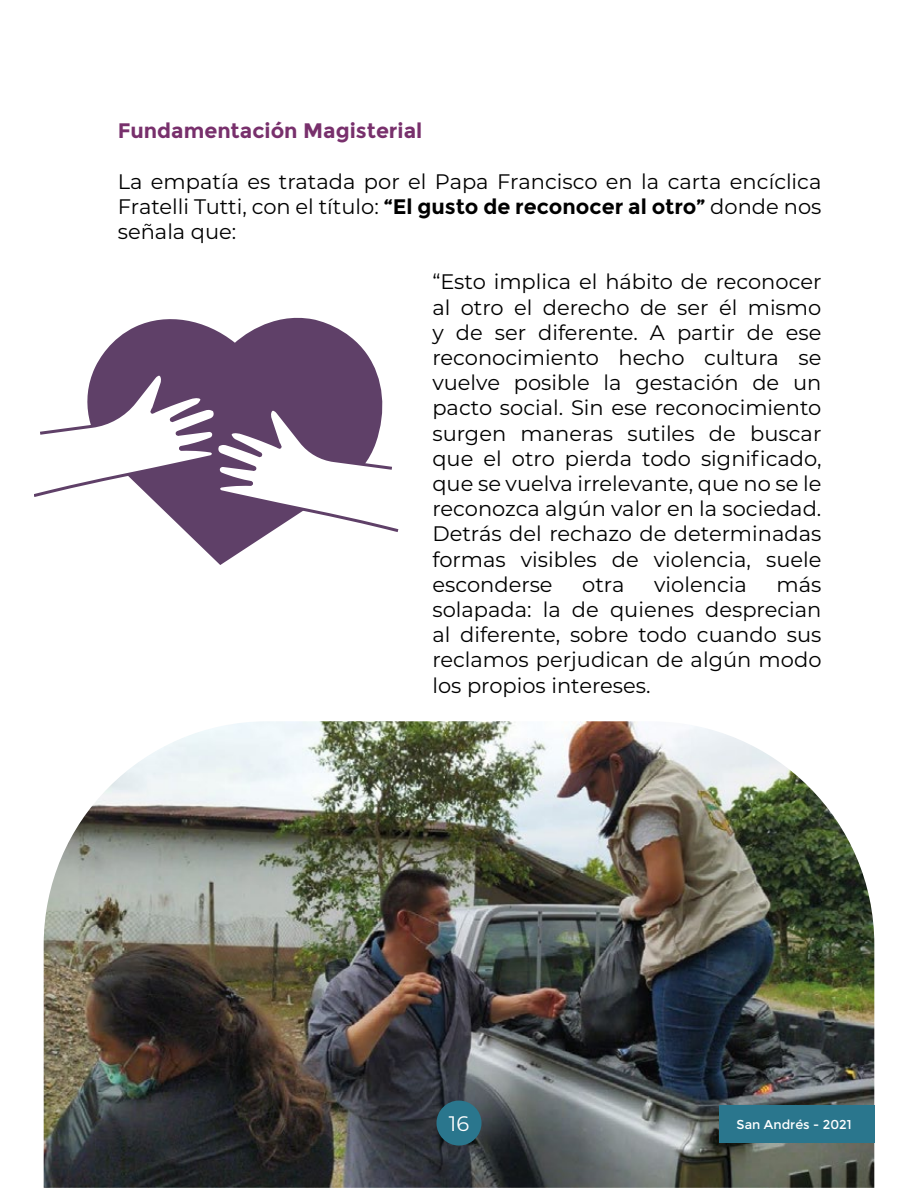
<style>
.page{position:relative;width:918px;height:1188px;background:#fff}
.page>*{position:absolute;margin:0;border:0;box-sizing:border-box;transform-origin:0 0}
.t1{font:21px/25.2px "Montserrat";color:#000;text-align:justify}
.t2{font:700 21px "Montserrat";color:#78306c}
.t3{font:21px "Montserrat";color:#fff}
.t4{font:12.75px "Montserrat";color:#fff}
.s1{font-weight:700}
</style>
<div class="page">
<svg style="left:92px;top:317px;width:285px;height:248px;fill:#5f4068"></svg>
<svg style="left:34px;top:373px;width:365px;height:161px"></svg>
<img style="left:44px;top:721px;width:830px;height:467px">
<div style="left:719px;top:1106px;width:155px;height:37px;background:#2a768d"></div>
<div style="left:436px;top:1101px;width:46px;height:45px;background:#2a768d;border-radius:50%"></div>
<p class="t2" style="left:118px;top:118px;width:306px">Fundamentación Magisterial</p>
<p class="t1" style="left:118px;top:168px;width:705px">La empatía es tratada por el Papa Francisco en la carta encíclica Fratelli Tutti, con el título: <span class="s1">“El gusto de reconocer al otro”</span> donde nos señala que:</p>
<p class="t1" style="left:432px;top:269px;width:391px">“Esto implica el hábito de reconocer al otro el derecho de ser él mismo y de ser diferente. A partir de ese reconocimiento hecho cultura se vuelve posible la gestación de un pacto social. Sin ese reconocimiento surgen maneras sutiles de buscar que el otro pierda todo significado, que se vuelva irrelevante, que no se le reconozca algún valor en la sociedad.<br>Detrás del rechazo de determinadas formas visibles de violencia, suele esconderse</p>
<p class="t1" style="left:582px;top:571px;width:44px">otra</p>
<p class="t1" style="left:654px;top:571px;width:94px">violencia</p>
<p class="t1" style="left:432px;top:571px;width:391px;text-indent:344px">más solapada: la de quienes desprecian al diferente, sobre todo cuando sus reclamos perjudican de algún modo los propios intereses.</p>
<p class="t3" style="left:449px;top:1109px;width:22px">16</p>
<p class="t4" style="left:737px;top:1117px;width:116px">San Andrés - 2021</p>
</div>
